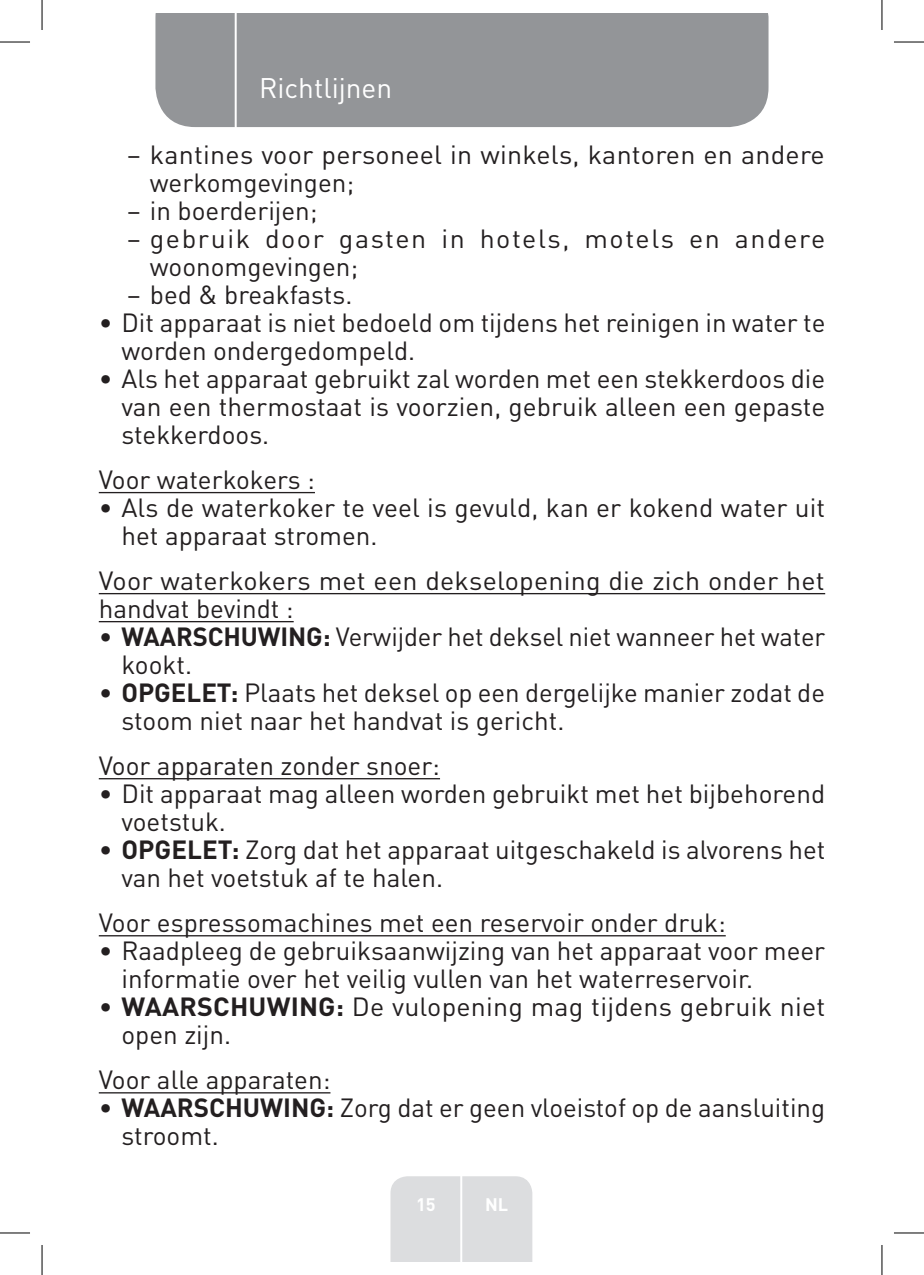
<style>
.page{position:relative;width:924px;height:1275px;background:#fff}
.page>*{position:absolute;margin:0;border:0;box-sizing:border-box;transform-origin:0 0}
.t1{font:28px "DIN Pro";color:#fff}
.Large_Text__3_2_mm{font:26px/28px "DIN Pro";color:#231f20}
.Large_Text__3_2_mm-2{font:26px/28px "DIN Pro";letter-spacing:.06em;color:#231f20}
.t2{font:700 18px "DIN Pro";color:#fff}
.s1{font-weight:700}
</style>
<div class="page">
<div style="left:155px;top:14px;width:613px;height:113px;background:#939598"></div>
<div style="left:390px;top:1176px;width:142px;height:85px;background:#dcdddf"></div>
<hr style="left:460px;top:1153px;width:2px;height:108px;background:#fff">
<hr style="left:234px;top:14px;width:2px;height:116px;background:#fff">
<hr style="left:99px;top:492px;width:216px;height:1px;background:#231f20">
<hr style="left:99px;top:593px;width:725px;height:1px;background:#231f20">
<hr style="left:99px;top:621px;width:194px;height:1px;background:#231f20">
<hr style="left:99px;top:778px;width:341px;height:1px;background:#231f20">
<hr style="left:99px;top:935px;width:626px;height:1px;background:#231f20">
<hr style="left:99px;top:1092px;width:231px;height:1px;background:#231f20">
<hr style="left:0;top:42px;width:30px;height:1px;background:#000">
<hr style="left:893px;top:42px;width:30px;height:1px;background:#000">
<hr style="left:0;top:1232px;width:30px;height:1px;background:#000">
<hr style="left:893px;top:1232px;width:30px;height:1px;background:#000">
<hr style="left:42px;top:0;width:1px;height:30px;background:#000">
<hr style="left:42px;top:1245px;width:1px;height:30px;background:#000">
<hr style="left:881px;top:0;width:1px;height:30px;background:#000">
<hr style="left:881px;top:1245px;width:1px;height:30px;background:#000">
<p class="t1" style="left:259px;top:69px;width:134px">Richtlijnen</p>
<p class="Large_Text__3_2_mm" style="left:150px;top:139px;width:676px;text-indent:-23px">– kantines voor personeel in winkels, kantoren en andere werkomgevingen;</p>
<p class="Large_Text__3_2_mm" style="left:127px;top:195px;width:192px">– in boerderijen;</p>
<p class="Large_Text__3_2_mm-2" style="left:150px;top:223px;width:676px;text-indent:-23px">– gebruik door gasten in hotels, motels en andere woonomgevingen;</p>
<p class="Large_Text__3_2_mm" style="left:127px;top:279px;width:227px">– bed &amp; breakfasts.</p>
<p class="Large_Text__3_2_mm" style="left:121px;top:307px;width:705px;text-indent:-23px">• Dit apparaat is niet bedoeld om tijdens het reinigen in water te worden ondergedompeld.</p>
<p class="Large_Text__3_2_mm" style="left:121px;top:363px;width:705px;text-align:justify;text-indent:-23px">• Als het apparaat gebruikt zal worden met een stekkerdoos die van een thermostaat is voorzien, gebruik alleen een gepaste stekkerdoos.</p>
<p class="Large_Text__3_2_mm" style="left:99px;top:464px;width:217px">Voor waterkokers :</p>
<p class="Large_Text__3_2_mm" style="left:121px;top:492px;width:705px;text-indent:-23px">• Als de waterkoker te veel is gevuld, kan er kokend water uit het apparaat stromen.</p>
<p class="Large_Text__3_2_mm" style="left:99px;top:565px;width:727px">Voor waterkokers met een dekselopening die zich onder het handvat bevindt :</p>
<p class="Large_Text__3_2_mm" style="left:121px;top:621px;width:705px;text-indent:-23px">• <span class="s1">WAARSCHUWING:</span> Verwijder het deksel niet wanneer het water kookt.</p>
<p class="Large_Text__3_2_mm" style="left:121px;top:677px;width:704px;text-indent:-23px">• <span class="s1">OPGELET:</span> Plaats het deksel op een dergelijke manier zodat de stoom niet naar het handvat is gericht.</p>
<p class="Large_Text__3_2_mm" style="left:99px;top:750px;width:342px">Voor apparaten zonder snoer:</p>
<p class="Large_Text__3_2_mm" style="left:121px;top:778px;width:704px;text-indent:-23px">• Dit apparaat mag alleen worden gebruikt met het bijbehorend voetstuk.</p>
<p class="Large_Text__3_2_mm" style="left:121px;top:834px;width:705px;text-indent:-23px">• <span class="s1">OPGELET:</span> Zorg dat het apparaat uitgeschakeld is alvorens het van het voetstuk af te halen.</p>
<p class="Large_Text__3_2_mm" style="left:99px;top:907px;width:628px">Voor espressomachines met een reservoir onder druk:</p>
<p class="Large_Text__3_2_mm" style="left:121px;top:935px;width:705px;text-indent:-23px">• Raadpleeg de gebruiksaanwijzing van het apparaat voor meer informatie over het veilig vullen van het waterreservoir.</p>
<p class="Large_Text__3_2_mm" style="left:121px;top:991px;width:705px;text-indent:-23px">• <span class="s1">WAARSCHUWING:</span> De vulopening mag tijdens gebruik niet open zijn.</p>
<p class="Large_Text__3_2_mm" style="left:99px;top:1064px;width:233px">Voor alle apparaten:</p>
<p class="Large_Text__3_2_mm" style="left:121px;top:1092px;width:704px;text-indent:-23px">• <span class="s1">WAARSCHUWING:</span> Zorg dat er geen vloeistof op de aansluiting stroomt.</p>
<p class="t2" style="left:416px;top:1189px;width:21px">15</p>
<p class="t2" style="left:485px;top:1189px;width:25px">NL</p>
</div>
